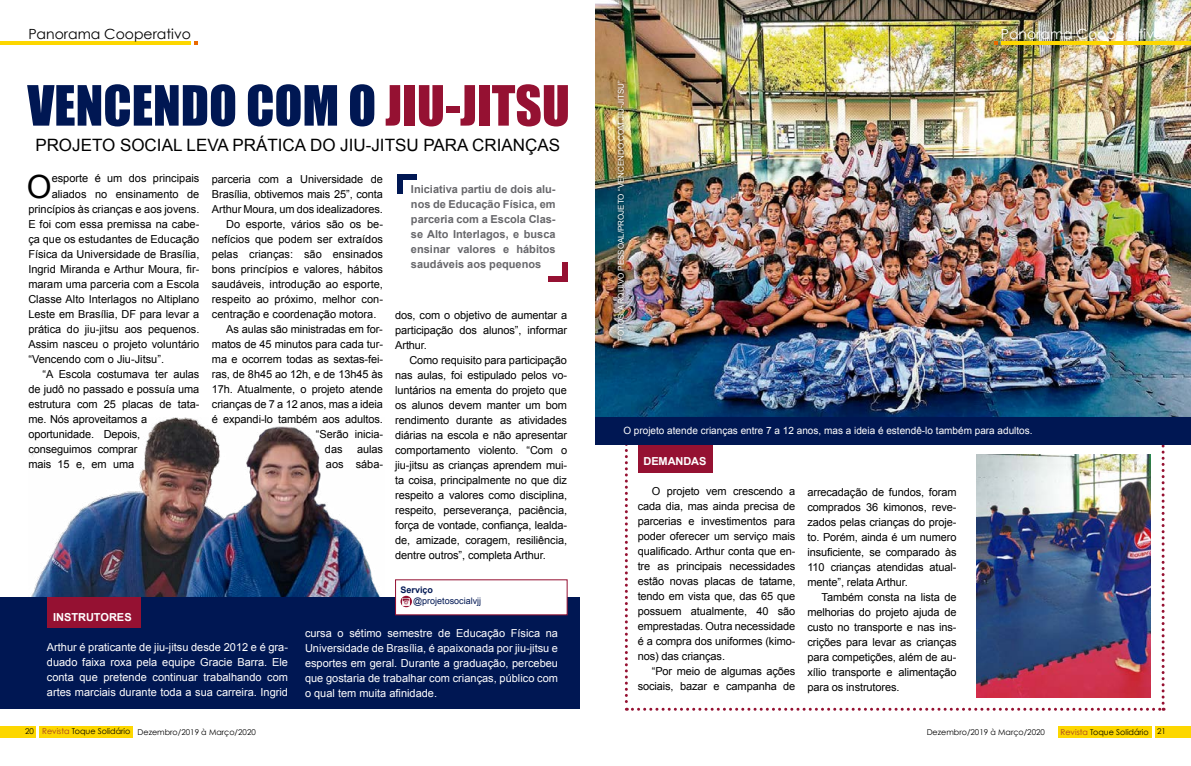
<style>
.page{position:relative;width:1191px;height:766px;background:#fff}
.page>*{position:absolute;margin:0;border:0;box-sizing:border-box;transform-origin:0 0}
.t1{font:51.2px "Impact";color:#001753}
.t2{font:32px "Arial";color:#000}
.t3{font:17px "Arial";color:#000}
.t4{font:14px "Century Gothic";color:#000}
.t5{font:14px "Century Gothic";color:#fff}
.t6{font:11px/15px "Arial";letter-spacing:-.01em;color:#000;text-align:justify}
.t7{font:11px/15px "Arial";color:#fff;text-align:justify}
.t8{font:700 11px/15px "Arial";color:#67676b;text-align:justify}
.t9{font:700 11px "Arial";color:#fff}
.t10{font:10px "Arial";color:#fff}
.t11{font:9px "Arial";color:#001753}
.t12{font:700 9px "Arial";color:#001753}
.t13{font:8px "Century Gothic";color:#000}
.t14{font:8px "Arial";color:#fff}
.t15{font:8px "Century Gothic";color:#010200}
.s1{color:#951132}
.s2{color:#010200}
.s3{color:#a33c25}
</style>
<div class="page">
<img style="left:31px;top:417px;width:349px;height:180px">
<svg style="left:625px;top:444px;width:539px;height:266px"></svg>
<div style="left:0;top:597px;width:580px;height:111px;background:#001753"></div>
<img style="left:976px;top:454px;width:174px;height:243px">
<div style="left:397px;top:180px;width:5px;height:14px;background:#001753"></div>
<div style="left:562px;top:261px;width:6px;height:14px;background:#951132"></div>
<div style="left:397px;top:174px;width:19px;height:6px;background:#001753"></div>
<div style="left:548px;top:275px;width:20px;height:6px;background:#951132"></div>
<div style="left:0;top:726px;width:35px;height:11px;background:#fdd700"></div>
<div style="left:40px;top:726px;width:93px;height:11px;background:#fdd700"></div>
<div style="left:637px;top:442px;width:75px;height:30px;background:#951132"></div>
<img style="left:595px;top:0;width:596px;height:417px">
<div style="left:47px;top:597px;width:93px;height:30px;background:#951132"></div>
<div style="left:395px;top:579px;width:172px;height:36px;background:#fff"></div>
<svg style="left:400px;top:595px;width:12px;height:12px"></svg>
<svg style="left:403px;top:598px;width:7px;height:7px"></svg>
<div style="left:1155px;top:726px;width:36px;height:11px;background:#fdd700"></div>
<div style="left:1057px;top:726px;width:94px;height:11px;background:#fdd700"></div>
<hr style="left:1001px;top:41px;width:190px;height:3px;background:#fdd700">
<hr style="left:0;top:41px;width:191px;height:3px;background:#fdd700">
<div style="left:612px;top:75px;width:17px;height:271px;background:#000;opacity:.75"></div>
<div style="left:595px;top:417px;width:596px;height:27px;background:#001753"></div>
<p class="t4" style="left:28px;top:25px;width:164px">Panorama Cooperativo</p>
<p class="t5" style="left:1000px;top:25px;width:164px">Panorama Cooperativo</p>
<p class="t14" style="left:615px;top:341px;width:262px;rotate:-90deg">FOTOS: ARQUIVO PESSOAL/PROJETO “VENCENDO COM JIU-JITSU”</p>
<h1 class="t1" style="left:27px;top:66px;width:544px">VENCENDO COM O <span class="s1">JIU-JITSU</span></h1>
<h3 class="t3" style="left:35px;top:133px;width:526px">PROJETO SOCIAL LEVA PRÁTICA DO JIU-JITSU PARA CRIANÇAS</h3>
<h2 class="t2" style="left:27px;top:165px;width:26px">O</h2>
<p class="t6" style="left:52px;top:171px;width:149px">esporte é um dos principais</p>
<p class="t6" style="left:212px;top:171px;width:172px">parceria com a Universidade de</p>
<p class="t6" style="left:212px;top:186px;width:172px">Brasília, obtivemos mais 25”, conta</p>
<p class="t6" style="left:212px;top:201px;width:172px">Arthur Moura, um dos idealizadores.</p>
<p class="t6" style="left:226px;top:216px;width:158px">Do esporte, vários são os be-</p>
<p class="t6" style="left:212px;top:231px;width:172px">nefícios que podem ser extraídos</p>
<p class="t6" style="left:212px;top:246px;width:172px">pelas crianças: são ensinados</p>
<p class="t6" style="left:212px;top:261px;width:172px">bons princípios e valores, hábitos</p>
<p class="t6" style="left:212px;top:276px;width:172px">saudáveis, introdução ao esporte,</p>
<p class="t6" style="left:212px;top:291px;width:172px">respeito ao próximo, melhor con-</p>
<p class="t6" style="left:212px;top:306px;width:166px">centração e coordenação motora.</p>
<p class="t6" style="left:226px;top:321px;width:158px">As aulas são ministradas em for-</p>
<p class="t6" style="left:212px;top:336px;width:172px">matos de 45 minutos para cada tur-</p>
<p class="t6" style="left:212px;top:351px;width:173px">ma e ocorrem todas as sextas-fei-</p>
<p class="t6" style="left:212px;top:366px;width:172px">ras, de 8h45 ao 12h, e de 13h45 às</p>
<p class="t6" style="left:212px;top:381px;width:172px">17h. Atualmente, o projeto atende</p>
<p class="t6" style="left:212px;top:396px;width:172px">crianças de 7 a 12 anos, mas a ideia</p>
<p class="t6" style="left:212px;top:411px;width:172px">é expandi-lo também aos adultos.</p>
<p class="t6" style="left:316px;top:426px;width:68px">“Serão inicia-</p>
<p class="t6" style="left:325px;top:441px;width:19px">das</p>
<p class="t8" style="left:411px;top:182px;width:146px">Iniciativa partiu de dois alu&shy;nos de Educação Física, em parceria com a Escola Clas&shy;se Alto Interlagos, e busca ensinar valores e hábitos saudáveis aos pequenos</p>
<p class="t6" style="left:52px;top:186px;width:149px">aliados no ensinamento de</p>
<p class="t6" style="left:28px;top:201px;width:172px">princípios às crianças e aos jovens.</p>
<p class="t6" style="left:28px;top:216px;width:172px">E foi com essa premissa na cabe-</p>
<p class="t6" style="left:28px;top:231px;width:173px">ça que os estudantes de Educação</p>
<p class="t6" style="left:28px;top:246px;width:172px">Física da Universidade de Brasília,</p>
<p class="t6" style="left:28px;top:261px;width:172px">Ingrid Miranda e Arthur Moura, fir-</p>
<p class="t6" style="left:28px;top:276px;width:172px">maram uma parceria com a Escola</p>
<p class="t6" style="left:28px;top:291px;width:172px">Classe Alto Interlagos no Altiplano</p>
<p class="t6" style="left:28px;top:306px;width:172px">Leste em Brasília, DF para levar a</p>
<p class="t6" style="left:28px;top:321px;width:172px">prática do jiu-jitsu aos pequenos.</p>
<p class="t6" style="left:28px;top:336px;width:172px">Assim nasceu o projeto voluntário</p>
<p class="t6" style="left:28px;top:351px;width:137px">“Vencendo com o Jiu-Jitsu”.</p>
<p class="t6" style="left:43px;top:366px;width:158px">“A Escola costumava ter aulas</p>
<p class="t6" style="left:28px;top:381px;width:172px">de judô no passado e possuía uma</p>
<p class="t6" style="left:28px;top:396px;width:172px">estrutura com 25 placas de tata-</p>
<p class="t6" style="left:28px;top:411px;width:120px">me. Nós aproveitamos a</p>
<p class="t6" style="left:28px;top:426px;width:113px">oportunidade. Depois,</p>
<p class="t6" style="left:28px;top:441px;width:110px">conseguimos comprar</p>
<p class="t6" style="left:28px;top:456px;width:107px">mais 15 e, em uma</p>
<p class="t6" style="left:395px;top:307px;width:173px">dos, com o objetivo de aumentar a participação dos alunos”, informar Arthur.</p>
<p class="t6" style="left:395px;top:352px;width:173px;text-indent:14px">Como requisito para participação nas aulas, foi estipulado pelos vo&shy;luntários na ementa do projeto que os alunos devem manter um bom rendimento durante as atividades diárias na escola e não apresentar comportamento violento. “Com o jiu-jitsu as crianças aprendem mui&shy;ta coisa, principalmente no que diz respeito a valores como disciplina, respeito, perseverança, paciência, força de vontade, confiança, lealda&shy;de, amizade, coragem, resiliência, dentre outros”, completa Arthur.</p>
<p class="t10" style="left:623px;top:424px;width:411px">O projeto atende crianças entre 7 a 12 anos, mas a ideia é estendê-lo também para adultos.</p>
<p class="t6" style="left:326px;top:441px;width:58px;text-align:right">aulas<br>aos sába-</p>
<p class="t9" style="left:643px;top:454px;width:64px">DEMANDAS</p>
<p class="t6" style="left:637px;top:484px;width:159px;text-indent:14px">O projeto vem crescendo a cada dia, mas ainda precisa de parcerias e investimentos para poder oferecer um serviço mais qualificado. Arthur conta que en&shy;tre as principais necessidades estão novas placas de tatame, tendo em vista que, das 65 que possuem atualmente, 40 são emprestadas. Outra necessidade é a compra dos uniformes (kimo&shy;nos) das crianças.</p>
<p class="t6" style="left:637px;top:664px;width:159px;text-align:right">“Por meio de algumas ações sociais, bazar e campanha de</p>
<p class="t6" style="left:807px;top:484px;width:151px">arrecadação de fundos, foram comprados 36 kimonos, reve&shy;zados pelas crianças do proje&shy;to. Porém, ainda é um numero insuficiente, se comparado às 110 crianças atendidas atual&shy;mente”, relata Arthur.</p>
<p class="t6" style="left:807px;top:589px;width:151px;text-indent:14px">Também consta na lista de melhorias do projeto ajuda de custo no transporte e nas ins&shy;crições para levar as crianças para competições, além de au&shy;xílio transporte e alimentação para os instrutores.</p>
<p class="t12" style="left:400px;top:584px;width:34px">Serviço</p>
<p class="t11" style="left:413px;top:595px;width:70px">@projetosocialvjj</p>
<p class="t9" style="left:53px;top:610px;width:80px">INSTRUTORES</p>
<p class="t7" style="left:47px;top:640px;width:243px">Arthur é praticante de jiu-jitsu desde 2012 e é gra&shy;duado faixa roxa pela equipe Gracie Barra. Ele conta que pretende continuar trabalhando com artes marciais durante toda a sua carreira. Ingrid</p>
<p class="t7" style="left:305px;top:625px;width:254px">cursa o sétimo semestre de Educação Física na Universidade de Brasília, é apaixonada por jiu-jitsu e esportes em geral. Durante a graduação, percebeu que gostaria de trabalhar com crianças, público com o qual tem muita afinidade.</p>
<p class="t13" style="left:25px;top:727px;width:232px"><span class="s2">20</span> <span class="s3">Revista</span> <span class="s2">Toque Solidário</span> Dezembro/2019 à Março/2020</p>
<p class="t13" style="left:926px;top:727px;width:120px">Dezembro/2019 à Março/2020</p>
<p class="t15" style="left:1060px;top:727px;width:107px"><span class="s3">Revista</span> Toque Solidário 21</p>
</div>
